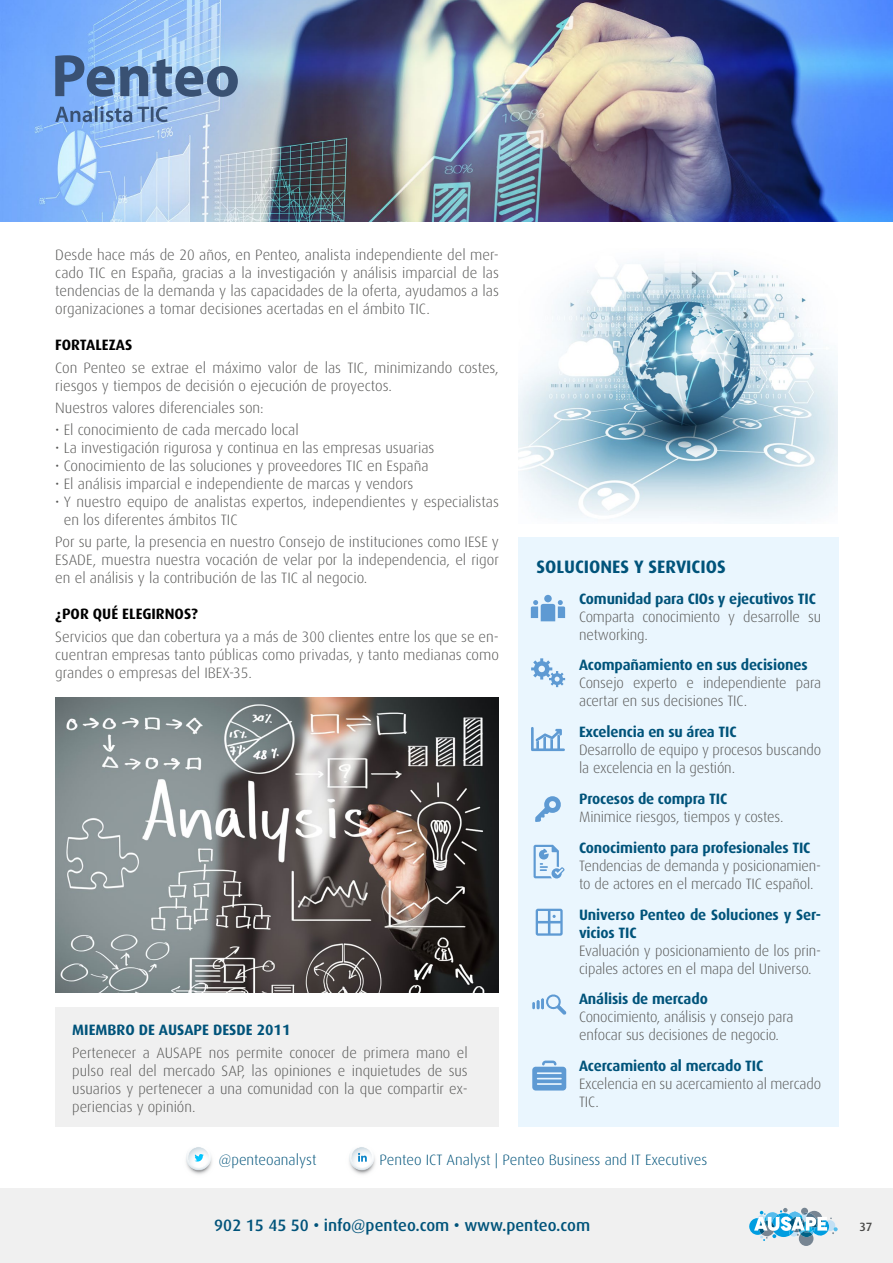
<style>
.page{position:relative;width:893px;height:1263px;background:#fff}
.page>*{position:absolute;margin:0;border:0;box-sizing:border-box;transform-origin:0 0}
.t1{font:700 18px "Dax";color:#00537a}
.t2{font:500 16.5px "Dax";color:#00537a}
.t3{font:300 15px/18px "Dax";letter-spacing:-.005em;color:#575756}
.t4{font:700 15px/18px "Dax";letter-spacing:-.01em;color:#00537a}
.t5{font:300 15px "Dax";color:#00537a}
.t6{font:700 15px "Dax";color:#000}
.t7{font:500 12px "Dax";color:#4a4a49}
</style>
<div class="page">
<div style="left:519px;top:537px;width:320px;height:590px;background:#eaf6fe"></div>
<div style="left:55px;top:1007px;width:444px;height:120px;background:#f0f0f0"></div>
<svg style="left:181px;top:1143px;width:35px;height:35px"></svg>
<svg style="left:186px;top:1145px;width:25px;height:25px"></svg>
<svg style="left:344px;top:1143px;width:35px;height:35px"></svg>
<svg style="left:349px;top:1145px;width:25px;height:25px"></svg>
<div style="left:0;top:1188px;width:893px;height:75px;background:#f0f0f0"></div>
<svg style="left:749px;top:1208px;width:89px;height:38px"></svg>
<img style="left:55px;top:697px;width:444px;height:296px">
<img style="left:0;top:0;width:893px;height:221px">
<img style="left:519px;top:259px;width:319px;height:263px">
<div style="left:544px;top:595px;width:8px;height:7px;background:#5e9ad3;border-radius:50%"></div>
<svg style="left:531px;top:600px;width:34px;height:21px"></svg>
<svg style="left:534px;top:845px;width:30px;height:33px"></svg>
<hr style="left:548px;top:911px;width:2px;height:23px;background:#5e9ad3">
<hr style="left:538px;top:921px;width:23px;height:2px;background:#5e9ad3">
<div style="left:536px;top:909px;width:27px;height:27px;border:2px solid #5e9ad3"></div>
<svg style="left:532px;top:994px;width:34px;height:21px"></svg>
<svg style="left:532px;top:1060px;width:34px;height:30px"></svg>
<svg style="left:535px;top:796px;width:26px;height:26px"></svg>
<svg style="left:531px;top:727px;width:34px;height:24px"></svg>
<svg style="left:531px;top:658px;width:34px;height:29px"></svg>
<svg style="left:55px;top:106px;width:113px;height:16px;background:#7397c7"></svg>
<svg style="left:55px;top:55px;width:183px;height:42px;background:#7092ba"></svg>
<p class="t3" style="left:55px;top:246px;width:445px;text-align:justify">Desde hace más de 20 años, en Penteo, analista independiente del mer&shy;cado TIC en España, gracias a la investigación y análisis imparcial de las tendencias de la demanda y las capacidades de la oferta, ayudamos a las organizaciones a tomar decisiones acertadas en el ámbito TIC.</p>
<p class="t6" style="left:55px;top:337px;width:79px">FORTALEZAS</p>
<p class="t3" style="left:55px;top:359px;width:445px">Con Penteo se extrae el máximo valor de las TIC, minimizando costes, riesgos y tiempos de decisión o ejecución de proyectos.</p>
<p class="t3" style="left:55px;top:399px;width:210px">Nuestros valores diferenciales son:</p>
<p class="t3" style="left:55px;top:421px;width:245px">• El conocimiento de cada mercado local</p>
<p class="t3" style="left:55px;top:439px;width:381px">• La investigación rigurosa y continua en las empresas usuarias</p>
<p class="t3" style="left:55px;top:457px;width:375px">• Conocimiento de las soluciones y proveedores TIC en España</p>
<p class="t3" style="left:55px;top:475px;width:360px">• El análisis imparcial e independiente de marcas y vendors</p>
<p class="t3" style="left:64px;top:493px;width:437px;text-indent:-9px">• Y nuestro equipo de analistas expertos, independientes y especialistas en los diferentes ámbitos TIC</p>
<p class="t3" style="left:55px;top:533px;width:445px;text-align:justify">Por su parte, la presencia en nuestro Consejo de instituciones como IESE y ESADE, muestra nuestra vocación de velar por la independencia, el rigor en el análisis y la contribución de las TIC al negocio.</p>
<p class="t6" style="left:55px;top:606px;width:144px">¿POR QUÉ ELEGIRNOS?</p>
<p class="t3" style="left:55px;top:628px;width:445px;text-align:justify">Servicios que dan cobertura ya a más de 300 clientes entre los que se en&shy;cuentran empresas tanto públicas como privadas, y tanto medianas como grandes o empresas del IBEX-35.</p>
<p class="t1" style="left:537px;top:556px;width:191px">SOLUCIONES Y SERVICIOS</p>
<p class="t4" style="left:579px;top:590px;width:238px">Comunidad para CIOs y ejecutivos TIC</p>
<p class="t3" style="left:579px;top:608px;width:244px">Comparta conocimiento y desarrolle su networking.</p>
<p class="t4" style="left:579px;top:656px;width:230px">Acompañamiento en sus decisiones</p>
<p class="t3" style="left:579px;top:674px;width:244px">Consejo experto e independiente para acertar en sus decisiones TIC.</p>
<p class="t4" style="left:579px;top:723px;width:159px">Excelencia en su área TIC</p>
<p class="t3" style="left:579px;top:741px;width:244px">Desarrollo de equipo y procesos buscando la excelencia en la gestión.</p>
<p class="t4" style="left:579px;top:790px;width:150px">Procesos de compra TIC</p>
<p class="t3" style="left:579px;top:808px;width:206px">Minimice riesgos, tiempos y costes.</p>
<p class="t4" style="left:579px;top:839px;width:233px">Conocimiento para profesionales TIC</p>
<p class="t3" style="left:579px;top:857px;width:244px">Tendencias de demanda y posicionamien&shy;to de actores en el mercado TIC español.</p>
<p class="t4" style="left:579px;top:905px;width:244px">Universo Penteo de Soluciones y Ser&shy;vicios TIC</p>
<p class="t3" style="left:579px;top:941px;width:244px">Evaluación y posicionamiento de los prin&shy;cipales actores en el mapa del Universo.</p>
<p class="t4" style="left:579px;top:990px;width:130px">Análisis de mercado</p>
<p class="t3" style="left:579px;top:1008px;width:216px">Conocimiento, análisis y consejo para enfocar sus decisiones de negocio.</p>
<p class="t4" style="left:579px;top:1057px;width:186px">Acercamiento al mercado TIC</p>
<p class="t3" style="left:579px;top:1075px;width:244px">Excelencia en su acercamiento al mercado<br>TIC.</p>
<p class="t4" style="left:72px;top:1021px;width:220px">MIEMBRO DE AUSAPE DESDE 2011</p>
<p class="t3" style="left:72px;top:1043px;width:397px;text-align:justify">Pertenecer a AUSAPE nos permite conocer de primera mano el pulso real del mercado SAP, las opiniones e inquietudes de sus usuarios y pertenecer a una comunidad con la que compartir ex&shy;periencias y opinión.</p>
<p class="t5" style="left:218px;top:1152px;width:100px">@penteoanalyst</p>
<p class="t5" style="left:379px;top:1152px;width:329px">Penteo ICT Analyst | Penteo Business and IT Executives</p>
<p class="t2" style="left:214px;top:1216px;width:377px">902 15 45 50 • info@penteo.com • www.penteo.com</p>
<p class="t7" style="left:859px;top:1220px;width:15px">37</p>
</div>
